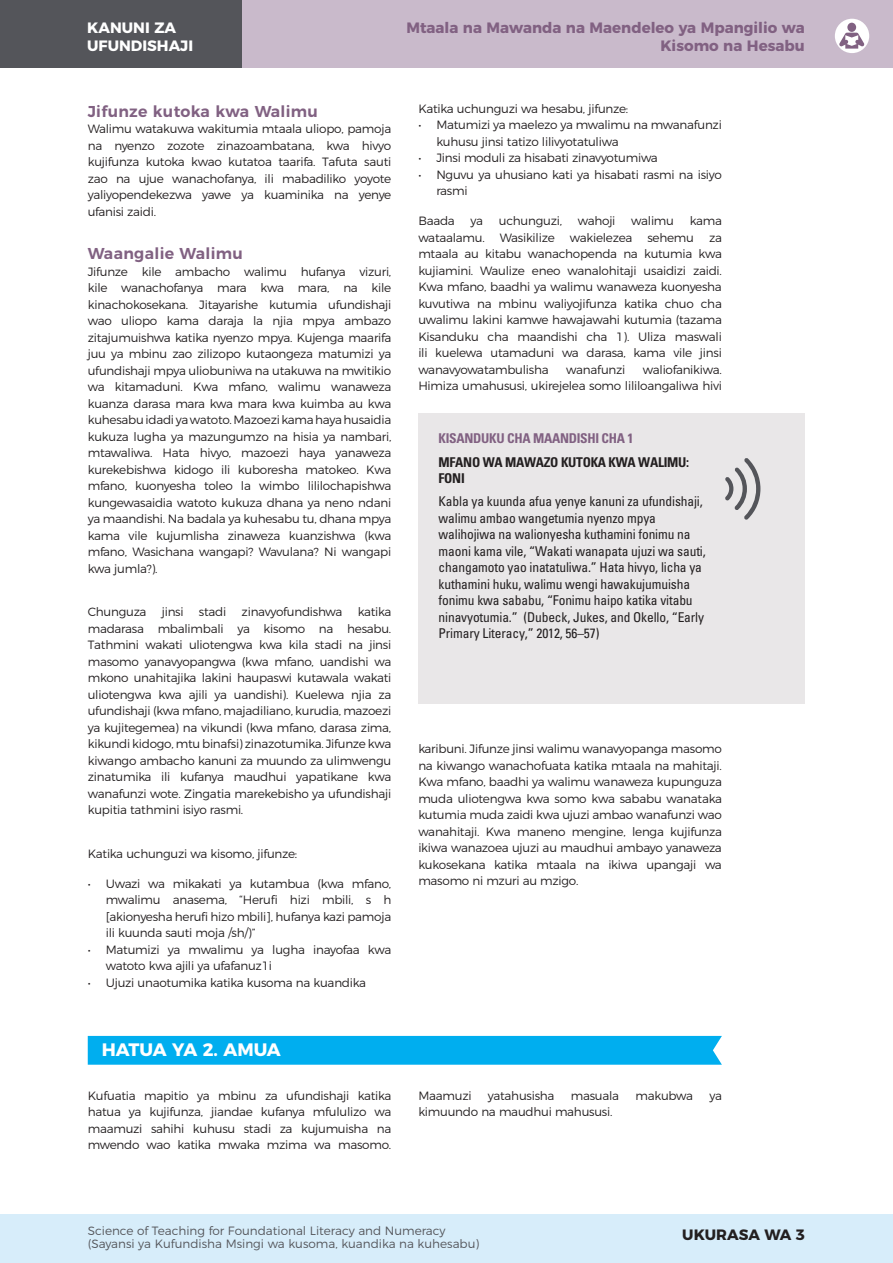
<style>
.page{position:relative;width:893px;height:1263px;background:#fff}
.page>*{position:absolute;margin:0;border:0;box-sizing:border-box;transform-origin:0 0}
.PED_head{font:700 18px "Montserrat";letter-spacing:-.01em;color:#fff}
.PED_SH{font:600 15.75px "Montserrat";letter-spacing:.02em;color:#816182}
.t1{font:700 15px/18px "Montserrat";color:#816182;text-align:right}
.t2{font:700 15px/18px "Montserrat";color:#fff}
.t3{font:700 15px "Montserrat";color:#231f20}
.PED_infobox{font:condensed 13.5px/16.5px "Univers LT Std";letter-spacing:-.01em;color:#231f20}
.PED_infobox-2{font:700 condensed 13.5px/16.5px "Univers LT Std";letter-spacing:-.02em;color:#231f20}
.PED_infobox-3{font:700 condensed 13.5px "Univers LT Std";letter-spacing:-.02em;color:#816182}
.PED_body{font:300 12px/16.5px "Montserrat";letter-spacing:-.02em;color:#231f20;text-align:justify}
.PED_bullet{font:300 12px/16.5px "Montserrat";letter-spacing:-.02em;color:#231f20}
.t4{font:300 12px/13.5px "Montserrat";color:#54555a}
</style>
<div class="page">
<div style="left:0;top:1214px;width:893px;height:49px;background:#d7edfa"></div>
<div style="left:0;top:0;width:893px;height:67px;background:#c9bacb"></div>
<div style="left:0;top:0;width:242px;height:67px;background:#54555a"></div>
<div style="left:835px;top:19px;width:34px;height:34px;background:#fff;border-radius:50%"></div>
<div style="left:847px;top:23px;width:9px;height:9px;background:#816182;border-radius:50%"></div>
<svg style="left:839px;top:33px;width:25px;height:16px"></svg>
<div style="left:88px;top:1036px;width:634px;height:29px;background:#00aeef"></div>
<div style="left:418px;top:413px;width:387px;height:291px;background:#e9e7e8"></div>
<svg style="left:725px;top:458px;width:35px;height:62px"></svg>
<p class="t2" style="left:87px;top:18px;width:107px">KANUNI ZA<br>UFUNDISHAJI</p>
<p class="t1" style="left:406px;top:18px;width:400px">Mtaala na Mawanda na Maendeleo ya Mpangilio wa<br>Kisomo na Hesabu</p>
<p class="PED_SH" style="left:88px;top:98px;width:232px">Jifunze kutoka kwa Walimu</p>
<p class="PED_body" style="left:88px;top:119px;width:305px">Walimu watakuwa wakitumia mtaala uliopo, pamoja na nyenzo zozote zinazoambatana, kwa hivyo kujifunza kutoka kwao kutatoa taarifa. Tafuta sauti zao na ujue wanachofanya, ili mabadiliko yoyote yaliyopendekezwa yawe ya kuaminika na yenye ufanisi zaidi.</p>
<p class="PED_SH" style="left:88px;top:241px;width:157px">Waangalie Walimu</p>
<p class="PED_body" style="left:88px;top:262px;width:305px">Jifunze kile ambacho walimu hufanya vizuri, kile wanachofanya mara kwa mara, na kile kinachokosekana. Jitayarishe kutumia ufundishaji wao uliopo kama daraja la njia mpya ambazo zitajumuishwa katika nyenzo mpya. Kujenga maarifa juu ya mbinu zao zilizopo kutaongeza matumizi ya ufundishaji mpya uliobuniwa na utakuwa na mwitikio wa kitamaduni. Kwa mfano, walimu wanaweza kuanza darasa mara kwa mara kwa kuimba au kwa kuhesabu idadi ya watoto. Mazoezi kama haya husaidia kukuza lugha ya mazungumzo na hisia ya nambari, mtawaliwa. Hata hivyo, mazoezi haya yanaweza kurekebishwa kidogo ili kuboresha matokeo. Kwa mfano, kuonyesha toleo la wimbo lililochapishwa kungewasaidia watoto kukuza dhana ya neno ndani ya maandishi. Na badala ya kuhesabu tu, dhana mpya kama vile kujumlisha zinaweza kuanzishwa (kwa mfano, Wasichana wangapi? Wavulana? Ni wangapi kwa jumla?).</p>
<p class="PED_body" style="left:88px;top:602px;width:60px">Chunguza</p>
<p class="PED_body" style="left:162px;top:602px;width:23px">jinsi</p>
<p class="PED_body" style="left:199px;top:602px;width:29px">stadi</p>
<p class="PED_body" style="left:242px;top:602px;width:102px">zinavyofundishwa</p>
<p class="PED_body" style="left:88px;top:602px;width:305px;text-indent:270px">katika madarasa mbalimbali ya kisomo na hesabu.<br>Tathmini wakati uliotengwa kwa kila stadi na jinsi masomo yanavyopangwa (kwa mfano, uandishi wa mkono unahitajika lakini haupaswi kutawala wakati uliotengwa kwa ajili ya uandishi). Kuelewa njia za ufundishaji (kwa mfano, majadiliano, kurudia, mazoezi ya kujitegemea) na vikundi (kwa mfano, darasa zima, kikundi kidogo, mtu binafsi) zinazotumika. Jifunze kwa kiwango ambacho kanuni za muundo za ulimwengu zinatumika ili kufanya maudhui yapatikane kwa wanafunzi wote. Zingatia marekebisho ya ufundishaji kupitia tathmini isiyo rasmi.</p>
<p class="PED_body" style="left:88px;top:844px;width:211px">Katika uchunguzi wa kisomo, jifunze:</p>
<p class="PED_bullet" style="left:106px;top:874px;width:287px;text-align:justify;text-indent:-18px">• Uwazi wa mikakati ya kutambua (kwa mfano, mwalimu anasema, “Herufi hizi mbili, s h [akionyesha herufi hizo mbili], hufanya kazi pamoja ili kuunda sauti moja /sh/)”</p>
<p class="PED_bullet" style="left:106px;top:940px;width:287px;text-indent:-18px">• Matumizi ya mwalimu ya lugha inayofaa kwa watoto kwa ajili ya ufafanuz1i</p>
<p class="PED_bullet" style="left:88px;top:973px;width:280px">• Ujuzi unaotumika katika kusoma na kuandika</p>
<p class="PED_bullet" style="left:418px;top:99px;width:211px">Katika uchunguzi wa hesabu, jifunze:</p>
<p class="PED_bullet" style="left:436px;top:116px;width:287px;text-indent:-18px">• Matumizi ya maelezo ya mwalimu na mwanafunzi kuhusu jinsi tatizo lilivyotatuliwa</p>
<p class="PED_bullet" style="left:418px;top:149px;width:241px">• Jinsi moduli za hisabati zinavyotumiwa</p>
<p class="PED_bullet" style="left:436px;top:165px;width:287px;text-indent:-18px">• Nguvu ya uhusiano kati ya hisabati rasmi na isiyo rasmi</p>
<p class="PED_body" style="left:418px;top:212px;width:38px">Baada</p>
<p class="PED_body" style="left:471px;top:212px;width:14px">ya</p>
<p class="PED_body" style="left:499px;top:212px;width:65px">uchunguzi,</p>
<p class="PED_body" style="left:578px;top:212px;width:39px">wahoji</p>
<p class="PED_body" style="left:631px;top:212px;width:44px">walimu</p>
<p class="PED_body" style="left:690px;top:212px;width:34px">kama</p>
<p class="PED_body" style="left:418px;top:228px;width:68px">wataalamu.</p>
<p class="PED_body" style="left:500px;top:228px;width:56px">Wasikilize</p>
<p class="PED_body" style="left:570px;top:228px;width:64px">wakielezea</p>
<p class="PED_body" style="left:647px;top:228px;width:48px">sehemu</p>
<p class="PED_body" style="left:418px;top:228px;width:305px;text-indent:291px">za mtaala au kitabu wanachopenda na kutumia kwa kujiamini. Waulize eneo wanalohitaji usaidizi zaidi.<br>Kwa mfano, baadhi ya walimu wanaweza kuonyesha kuvutiwa na mbinu waliyojifunza katika chuo cha uwalimu lakini kamwe hawajawahi kutumia (tazama Kisanduku cha maandishi cha 1). Uliza maswali ili kuelewa utamaduni wa darasa, kama vile jinsi wanavyowatambulisha</p>
<p class="PED_body" style="left:418px;top:360px;width:305px;text-align:right">waliofanikiwa.<br>Himiza umahususi, ukirejelea somo lililoangaliwa hivi</p>
<p class="PED_body" style="left:566px;top:360px;width:60px">wanafunzi</p>
<p class="PED_infobox-3" style="left:439px;top:430px;width:196px">KISANDUKU CHA MAANDISHI CHA 1</p>
<p class="PED_infobox-2" style="left:439px;top:454px;width:252px">MFANO WA MAWAZO KUTOKA KWA WALIMU:<br>FONI</p>
<p class="PED_infobox" style="left:439px;top:493px;width:269px">Kabla ya kuunda afua yenye kanuni za ufundishaji, walimu ambao wangetumia nyenzo mpya walihojiwa na walionyesha kuthamini fonimu na maoni kama vile, “Wakati wanapata ujuzi wa sauti, changamoto yao inatatuliwa.” Hata hivyo, licha ya kuthamini huku, walimu wengi hawakujumuisha fonimu kwa sababu, “Fonimu haipo katika vitabu ninavyotumia.” (Dubeck, Jukes, and Okello, “Early Primary Literacy,” 2012, 56–57)</p>
<p class="PED_body" style="left:418px;top:740px;width:305px">karibuni. Jifunze jinsi walimu wanavyopanga masomo na kiwango wanachofuata katika mtaala na mahitaji.<br>Kwa mfano, baadhi ya walimu wanaweza kupunguza muda uliotengwa kwa somo kwa sababu wanataka kutumia muda zaidi kwa ujuzi ambao wanafunzi wao wanahitaji. Kwa maneno mengine, lenga kujifunza ikiwa wanazoea ujuzi au maudhui ambayo yanaweza kukosekana katika mtaala na ikiwa upangaji wa masomo ni mzuri au mzigo.</p>
<p class="PED_head" style="left:102px;top:1035px;width:181px">HATUA YA 2. AMUA</p>
<p class="PED_body" style="left:88px;top:1086px;width:305px">Kufuatia mapitio ya mbinu za ufundishaji katika hatua ya kujifunza, jiandae kufanya mfululizo wa maamuzi sahihi kuhusu stadi za kujumuisha na mwendo wao katika mwaka mzima wa masomo.</p>
<p class="PED_body" style="left:418px;top:1086px;width:55px">Maamuzi</p>
<p class="PED_body" style="left:488px;top:1086px;width:68px">yatahusisha</p>
<p class="PED_body" style="left:571px;top:1086px;width:50px">masuala</p>
<p class="PED_body" style="left:635px;top:1086px;width:59px">makubwa</p>
<p class="PED_body" style="left:709px;top:1086px;width:14px">ya</p>
<p class="PED_body" style="left:418px;top:1102px;width:196px">kimuundo na maudhui mahususi.</p>
<p class="t4" style="left:88px;top:1222px;width:393px">Science of Teaching for Foundational Literacy and Numeracy (Sayansi ya Kufundisha Msingi wa kusoma, kuandika na kuhesabu)</p>
<p class="t3" style="left:682px;top:1223px;width:124px">UKURASA WA 3</p>
</div>
